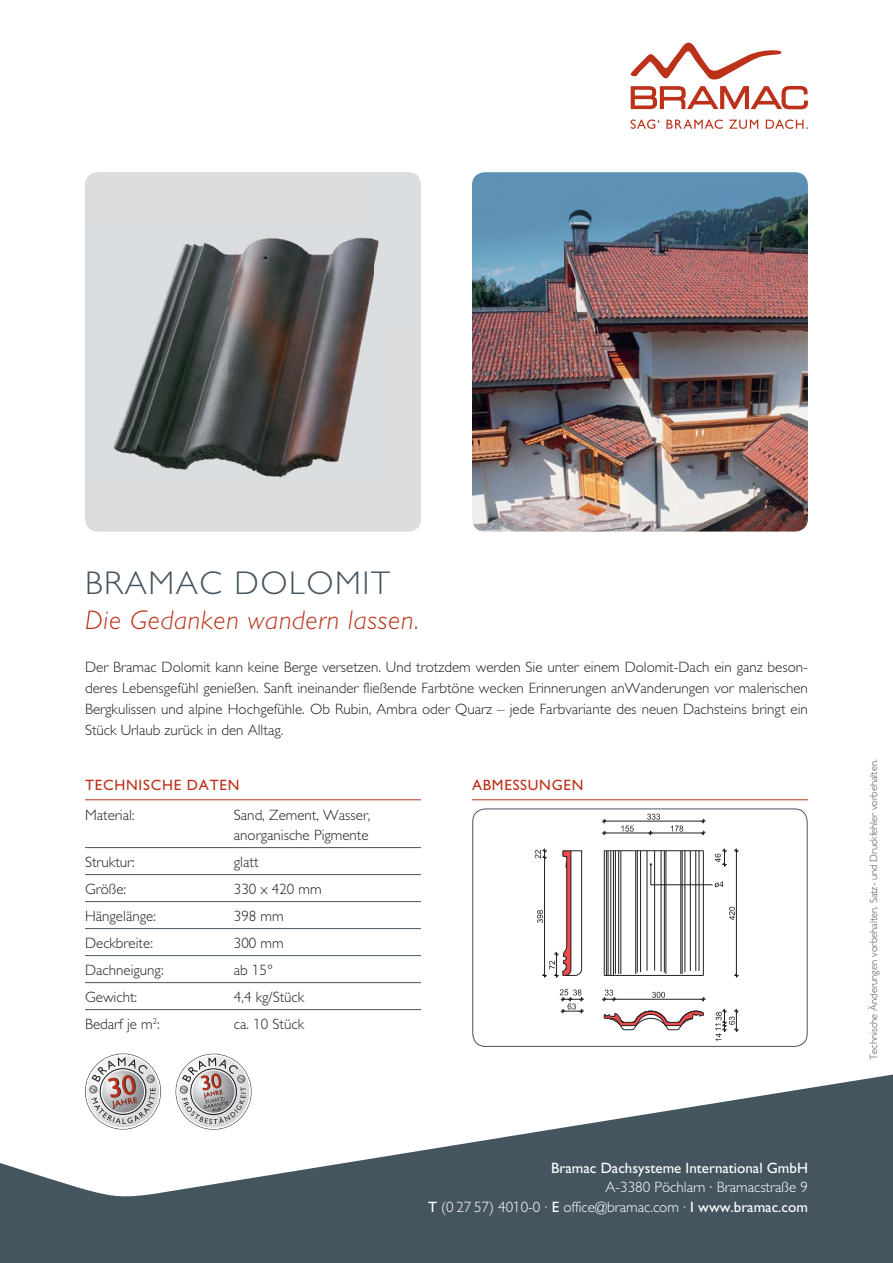
<style>
.page{position:relative;width:893px;height:1263px;background:#fff}
.page>*{position:absolute;margin:0;border:0;box-sizing:border-box;transform-origin:0 0}
.t1{font:300 33px "Gill Sans";letter-spacing:.05em;color:#455560}
.t2{font:italic 300 27px "Gill";letter-spacing:.03em;color:#bb3119}
.t3{font:300 15px/21px "Gill Sans";color:#231f20}
.t4{font:300 15px/19.5px "Gill Sans";color:#fff;text-align:right}
.t5{font:15px "Gill Sans";letter-spacing:.05em;color:#bb3119}
.t6{font:300 10.5px "Gill Sans";color:#455560}
.s1{font-weight:400}
</style>
<div class="page">
<svg style="left:0;top:1072px;width:893px;height:191px;fill:#455560"></svg>
<svg style="left:631px;top:86px;width:177px;height:23px"></svg>
<svg style="left:631px;top:42px;width:150px;height:38px"></svg>
<svg style="left:631px;top:119px;width:177px;height:10px"></svg>
<hr style="left:85px;top:799px;width:336px;height:1px;background:#bb3119">
<hr style="left:85px;top:847px;width:336px;height:1px;background:#455560">
<hr style="left:85px;top:874px;width:336px;height:1px;background:#455560">
<hr style="left:85px;top:901px;width:336px;height:1px;background:#455560">
<hr style="left:85px;top:928px;width:336px;height:1px;background:#455560">
<hr style="left:85px;top:955px;width:336px;height:1px;background:#455560">
<hr style="left:85px;top:982px;width:336px;height:1px;background:#455560">
<hr style="left:85px;top:1009px;width:336px;height:1px;background:#455560">
<hr style="left:472px;top:799px;width:336px;height:1px;background:#bb3119">
<img style="left:85px;top:172px;width:336px;height:359px">
<img style="left:472px;top:172px;width:336px;height:359px;border-radius:13px">
<svg style="left:534px;top:813px;width:205px;height:229px"></svg>
<div style="left:472px;top:808px;width:335px;height:239px;border:1px solid #455560;border-radius:13px"></div>
<img style="left:86px;top:1054px;width:75px;height:75px;border-radius:50%">
<div style="left:86px;top:1055px;width:74px;height:73px;border:1px solid #fff;border-radius:50%"></div>
<svg style="left:90px;top:1057px;width:65px;height:67px"></svg>
<img style="left:176px;top:1054px;width:75px;height:75px;border-radius:50%">
<div style="left:177px;top:1055px;width:73px;height:73px;border:1px solid #fff;border-radius:50%"></div>
<svg style="left:180px;top:1058px;width:66px;height:66px"></svg>
<h1 class="t1" style="left:85px;top:572px;width:306px">BRAMAC DOLOMIT</h1>
<h2 class="t2" style="left:85px;top:609px;width:335px">Die Gedanken wandern lassen.</h2>
<p class="t3" style="left:85px;top:658px;width:724px;text-align:justify">Der Bramac Dolomit kann keine Berge versetzen. Und trotzdem werden Sie unter einem Dolomit-Dach ein ganz beson&shy;deres Lebensgefühl genießen. Sanft ineinander fließende Farbtöne wecken Erinnerungen anWanderungen vor malerischen Bergkulissen und alpine Hochgefühle. Ob Rubin, Ambra oder Quarz – jede Farbvariante des neuen Dachsteins bringt ein Stück Urlaub zurück in den Alltag.</p>
<p class="t5" style="left:85px;top:779px;width:156px">TECHNISCHE DATEN</p>
<p class="t3" style="left:85px;top:806px;width:51px">Material:</p>
<p class="t3" style="left:234px;top:807px;width:138px;line-height:19.5px">Sand, Zement, Wasser, anorganische Pigmente</p>
<p class="t3" style="left:85px;top:853px;width:51px">Struktur:</p>
<p class="t3" style="left:234px;top:853px;width:26px">glatt</p>
<p class="t3" style="left:85px;top:880px;width:43px">Größe:</p>
<p class="t3" style="left:234px;top:880px;width:89px">330 x 420 mm</p>
<p class="t3" style="left:85px;top:907px;width:72px">Hängelänge:</p>
<p class="t3" style="left:234px;top:907px;width:51px">398 mm</p>
<p class="t3" style="left:85px;top:934px;width:69px">Deckbreite:</p>
<p class="t3" style="left:234px;top:934px;width:51px">300 mm</p>
<p class="t3" style="left:85px;top:961px;width:80px">Dachneigung:</p>
<p class="t3" style="left:234px;top:961px;width:41px">ab 15°</p>
<p class="t3" style="left:85px;top:988px;width:54px">Gewicht:</p>
<p class="t3" style="left:234px;top:988px;width:72px">4,4 kg/Stück</p>
<p class="t3" style="left:85px;top:1015px;width:76px">Bedarf je m<sup>2</sup>:</p>
<p class="t3" style="left:234px;top:1015px;width:72px">ca. 10 Stück</p>
<p class="t5" style="left:472px;top:779px;width:113px">ABMESSUNGEN</p>
<p class="t4" style="left:428px;top:1159px;width:381px"><span class="s1">Bramac Dachsysteme International GmbH<br></span>A-3380 Pöchlarn <sup>•</sup> Bramacstraße 9<br><span class="s1">T</span> (0 27 57) 4010-0 <sup>•</sup> <span class="s1">E</span> office@bramac.com <sup>•</sup> <span class="s1">I www.bramac.com</span></p>
<p class="t6" style="left:870px;top:1060px;width:302px;rotate:-90deg">Technische Änderungen vorbehalten. Satz- und Druckfehler vorbehalten.</p>
</div>
